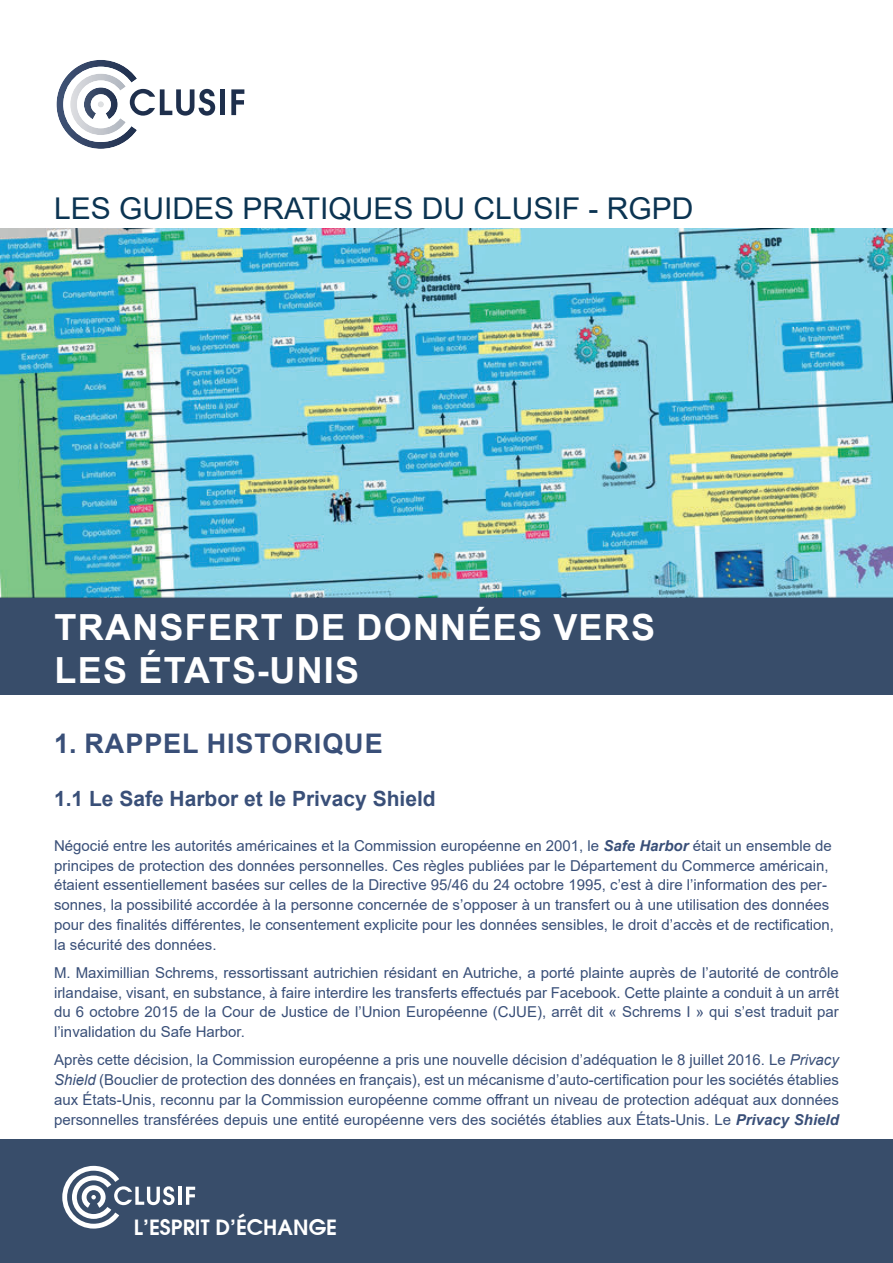
<style>
.page{position:relative;width:893px;height:1263px;background:#fff}
.page>*{position:absolute;margin:0;border:0;box-sizing:border-box;transform-origin:0 0}
.t1{font:700 36px/43.2px "Arial";letter-spacing:.035em;color:#fff}
.t2{font:30px "Arial";color:#0b3452}
.t3{font:700 27px "Arial";letter-spacing:.035em;color:#394f78}
.t4{font:700 21px "Arial";color:#394f78}
.t5{font:600 21px "Avant Garde";color:#fff}
.t6{font:15px/19.8px "Arial";color:#394f78;text-align:justify}
.s1{font-weight:700;font-style:italic}
.s2{font-style:italic}
</style>
<div class="page">
<div style="left:0;top:594px;width:893px;height:100px;background:#384d6a"></div>
<div style="left:0;top:1139px;width:893px;height:124px;background:#384d6a"></div>
<hr style="left:178px;top:1187px;width:4px;height:18px;background:#fff">
<svg style="left:186px;top:1187px;width:9px;height:18px"></svg>
<svg style="left:62px;top:1166px;width:113px;height:62px"></svg>
<div style="left:220px;top:89px;width:5px;height:26px;background:#1e2f4c"></div>
<svg style="left:231px;top:89px;width:13px;height:26px"></svg>
<svg style="left:56px;top:60px;width:159px;height:89px"></svg>
<img style="left:0;top:229px;width:893px;height:368px">
<h2 class="t2" style="left:54px;top:197px;width:641px">LES GUIDES PRATIQUES DU CLUSIF - RGPD</h2>
<h1 class="t1" style="left:55px;top:609px;width:602px">TRANSFERT DE DONNÉES VERS<br>LES ÉTATS-UNIS</h1>
<h3 class="t3" style="left:54px;top:733px;width:330px">1. RAPPEL HISTORIQUE</h3>
<h3 class="t4" style="left:54px;top:790px;width:383px">1.1 Le Safe Harbor et le Privacy Shield</h3>
<p class="t6" style="left:54px;top:837px;width:782px;text-align:left">Négocié entre les autorités américaines et la Commission européenne en 2001, le <span class="s1">Safe Harbor</span> était un ensemble de principes de protection des données personnelles. Ces règles publiées par le Département du Commerce américain, étaient essentiellement basées sur celles de la Directive 95/46 du 24 octobre 1995, c’est à dire l’information des per&shy;sonnes, la possibilité accordée à la personne concernée de s’opposer à un transfert ou à une utilisation des données pour des finalités différentes, le consentement explicite pour les données sensibles, le droit d’accès et de rectification, la sécurité des données.</p>
<p class="t6" style="left:54px;top:963px;width:786px">M. Maximillian Schrems, ressortissant autrichien résidant en Autriche, a porté plainte auprès de l’autorité de contrôle irlandaise, visant, en substance, à faire interdire les transferts effectués par Facebook. Cette plainte a conduit à un arrêt du 6 octobre 2015 de la Cour de Justice de l’Union Européenne (CJUE), arrêt dit « Schrems I » qui s’est traduit par l’invalidation du Safe Harbor.</p>
<p class="t6" style="left:54px;top:1050px;width:786px">Après cette décision, la Commission européenne a pris une nouvelle décision d’adéquation le 8 juillet 2016. Le <span class="s2">Privacy Shield</span> (Bouclier de protection des données en français), est un mécanisme d’auto-certification pour les sociétés établies aux États-Unis, reconnu par la Commission européenne comme offrant un niveau de protection adéquat aux données personnelles transférées depuis une entité européenne vers des sociétés établies aux États-Unis. Le <span class="s1">Privacy Shield</span></p>
<h3 class="t5" style="left:134px;top:1214px;width:205px">L’ESPRIT D’ÉCHANGE</h3>
</div>
